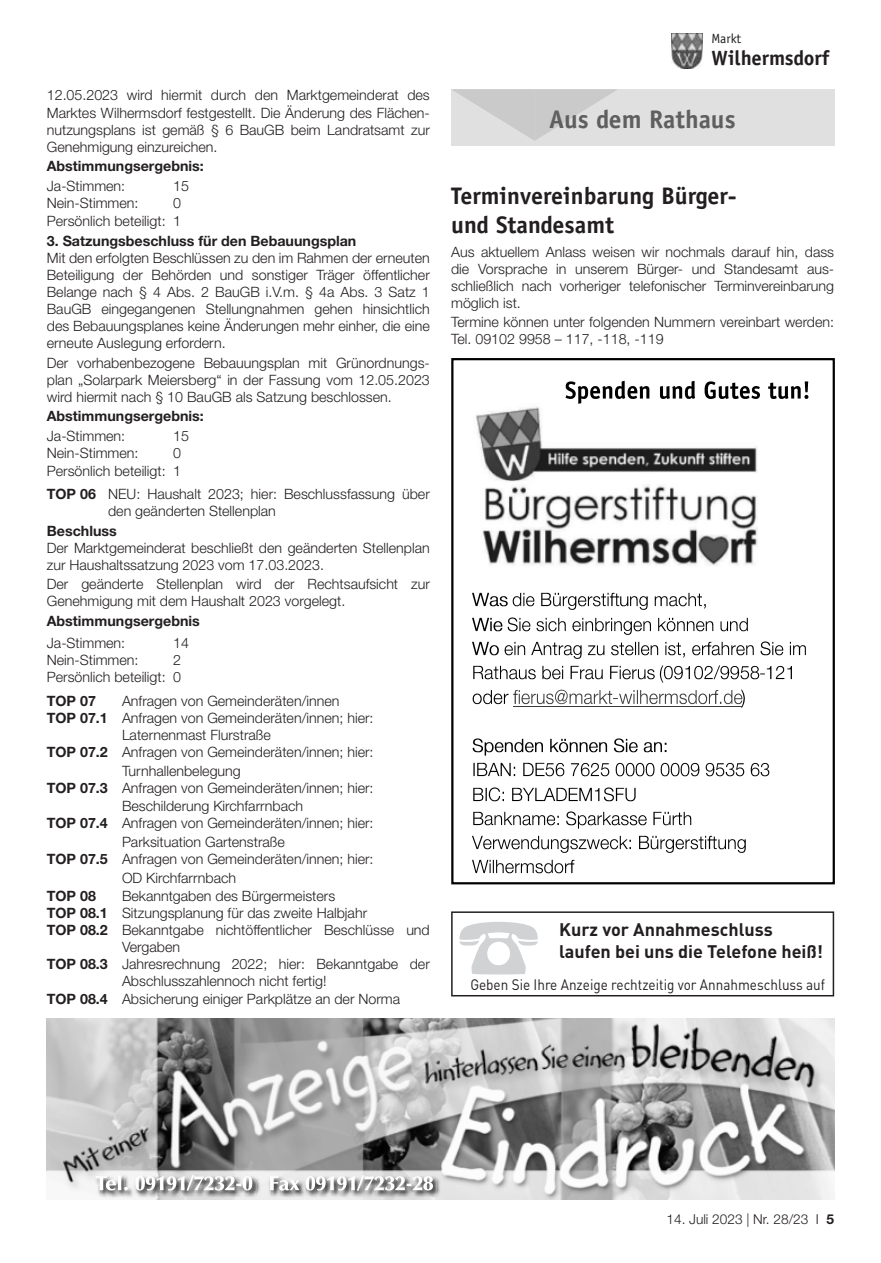
<style>
.page{position:relative;width:881px;height:1263px;background:#fff}
.page>*{position:absolute;margin:0;border:0;box-sizing:border-box;transform-origin:0 0}
.t1{font:700 25.5px "Officina Sans LT";color:#5f5f5f}
.t2{font:700 24px/28.8px "Officina Sans LT";color:#231f20}
.t3{font:700 20.7px "Officina Sans LT";color:#231f20}
.t4{font:700 18px "DIN";color:#231f20}
.t5{font:15px "DIN";color:#231f20;scale:.9 1}
.t6{font:300 14.25px/17.1px "Helvetica Neue LT";color:#231f20}
.t7{font:700 14.25px "Helvetica Neue LT";color:#231f20}
.t8{font:300 13.65px "Helvetica Neue LT";color:#231f20}
.t9{font:13.35px "Officina Sans LT";color:#231f20}
.s1{font-weight:700}
.s2{font-family:"Basic Commercial LT"}
</style>
<div class="page">
<img style="left:671px;top:34px;width:31px;height:34px">
<div style="left:451px;top:89px;width:382px;height:57px;background:#e0e0e0"></div>
<svg style="left:452px;top:89px;width:165px;height:52px"></svg>
<img style="left:473px;top:592px;width:35px;height:15px">
<img style="left:512px;top:592px;width:107px;height:18px">
<img style="left:619px;top:596px;width:10px;height:11px">
<img style="left:630px;top:592px;width:76px;height:18px">
<img style="left:473px;top:617px;width:30px;height:15px">
<img style="left:507px;top:617px;width:241px;height:17px">
<img style="left:473px;top:641px;width:26px;height:15px">
<img style="left:504px;top:641px;width:302px;height:17px">
<img style="left:473px;top:665px;width:182px;height:15px">
<img style="left:659px;top:665px;width:100px;height:18px">
<img style="left:759px;top:673px;width:6px;height:4px">
<img style="left:766px;top:665px;width:26px;height:15px">
<img style="left:473px;top:690px;width:36px;height:15px">
<img style="left:513px;top:689px;width:99px;height:16px">
<img style="left:619px;top:690px;width:122px;height:15px">
<img style="left:741px;top:689px;width:4px;height:18px">
<hr style="left:513px;top:706px;width:228px;height:1px;background:#3b3b3b">
<img style="left:473px;top:738px;width:194px;height:17px">
<img style="left:473px;top:762px;width:297px;height:15px">
<img style="left:473px;top:787px;width:163px;height:15px">
<img style="left:473px;top:811px;width:219px;height:17px">
<img style="left:473px;top:835px;width:273px;height:18px">
<img style="left:473px;top:859px;width:102px;height:15px">
<img style="left:476px;top:407px;width:281px;height:159px">
<img style="left:565px;top:380px;width:244px;height:24px">
<div style="left:451px;top:358px;width:382px;height:526px;border:2px solid #000"></div>
<img style="left:47px;top:1018px;width:786px;height:181px">
<svg style="left:94px;top:1173px;width:346px;height:26px"></svg>
<div style="left:451px;top:911px;width:382px;height:85px;border:2px solid #231f20"></div>
<p class="t6" style="left:47px;top:87px;width:384px;text-align:justify">12.05.2023 wird hiermit durch den Marktgemeinderat des Marktes Wilhermsdorf festgestellt. Die Änderung des Flächen&shy;nutzungsplans ist gemäß § 6 BauGB beim Landratsamt zur Genehmigung einzureichen.</p>
<p class="t7" style="left:47px;top:157px;width:158px">Abstimmungsergebnis:</p>
<p class="t6" style="left:47px;top:177px;width:80px">Ja-Stimmen:</p>
<p class="t6" style="left:173px;top:177px;width:17px">15</p>
<p class="t6" style="left:47px;top:194px;width:93px">Nein-Stimmen:</p>
<p class="t6" style="left:47px;top:194px;width:136px;text-align:right">0<br>Persönlich beteiligt: 1</p>
<p class="t7" style="left:47px;top:232px;width:311px">3. Satzungsbeschluss für den Bebauungsplan</p>
<p class="t6" style="left:47px;top:249px;width:384px;text-align:justify">Mit den erfolgten Beschlüssen zu den im Rahmen der erneuten Beteiligung der Behörden und sonstiger Träger öffentlicher Belange nach § 4 Abs. 2 BauGB i.V.m. § 4a Abs. 3 Satz 1<br>BauGB eingegangenen Stellungnahmen gehen hinsichtlich des Bebauungsplanes keine Änderungen mehr einher, die eine erneute Auslegung erfordern.</p>
<p class="t6" style="left:47px;top:354px;width:384px;text-align:justify">Der vorhabenbezogene Bebauungsplan mit Grünordnungs&shy;plan „Solarpark Meiersberg“ in der Fassung vom 12.05.2023 wird hiermit nach § 10 BauGB als Satzung beschlossen.</p>
<p class="t7" style="left:47px;top:407px;width:158px">Abstimmungsergebnis:</p>
<p class="t6" style="left:47px;top:427px;width:80px">Ja-Stimmen:</p>
<p class="t6" style="left:173px;top:427px;width:17px">15</p>
<p class="t6" style="left:47px;top:444px;width:93px">Nein-Stimmen:</p>
<p class="t6" style="left:47px;top:444px;width:136px;text-align:right">0<br>Persönlich beteiligt: 1</p>
<p class="t6" style="left:108px;top:485px;width:323px;text-indent:-61px"><span class="s1">TOP 06</span> NEU: Haushalt 2023; hier: Beschlussfassung über den geänderten Stellenplan</p>
<p class="t7" style="left:47px;top:522px;width:71px">Beschluss</p>
<p class="t6" style="left:47px;top:539px;width:384px">Der Marktgemeinderat beschließt den geänderten Stellenplan zur Haushaltssatzung 2023 vom 17.03.2023.</p>
<p class="t6" style="left:47px;top:575px;width:384px">Der geänderte Stellenplan wird der Rechtsaufsicht zur<br>Genehmigung mit dem Haushalt 2023 vorgelegt.</p>
<p class="t7" style="left:47px;top:612px;width:154px">Abstimmungsergebnis</p>
<p class="t6" style="left:47px;top:634px;width:80px">Ja-Stimmen:</p>
<p class="t6" style="left:173px;top:634px;width:17px">14</p>
<p class="t6" style="left:47px;top:651px;width:93px">Nein-Stimmen:</p>
<p class="t6" style="left:47px;top:651px;width:136px;text-align:right">2<br>Persönlich beteiligt: 0</p>
<p class="t7" style="left:47px;top:692px;width:51px">TOP 07</p>
<p class="t6" style="left:122px;top:692px;width:219px">Anfragen von Gemeinderäten/innen</p>
<p class="t6" style="left:47px;top:709px;width:328px"><span class="s1">TOP 07.1</span> Anfragen von Gemeinderäten/innen; hier:</p>
<p class="t6" style="left:122px;top:726px;width:150px">Laternenmast Flurstraße</p>
<p class="t6" style="left:47px;top:743px;width:328px"><span class="s1">TOP 07.2</span> Anfragen von Gemeinderäten/innen; hier:</p>
<p class="t6" style="left:122px;top:762px;width:120px">Turnhallenbelegung</p>
<p class="t6" style="left:47px;top:779px;width:328px"><span class="s1">TOP 07.3</span> Anfragen von Gemeinderäten/innen; hier:</p>
<p class="t6" style="left:122px;top:797px;width:183px">Beschilderung Kirchfarrnbach</p>
<p class="t6" style="left:47px;top:814px;width:328px"><span class="s1">TOP 07.4</span> Anfragen von Gemeinderäten/innen; hier:</p>
<p class="t6" style="left:47px;top:833px;width:328px;text-indent:75px">Parksituation Gartenstraße<br><span class="s1">TOP 07.5</span> Anfragen von Gemeinderäten/innen; hier:</p>
<p class="t6" style="left:122px;top:869px;width:116px">OD Kirchfarrnbach</p>
<p class="t7" style="left:47px;top:887px;width:51px">TOP 08</p>
<p class="t6" style="left:122px;top:887px;width:215px">Bekanntgaben des Bürgermeisters</p>
<p class="t6" style="left:47px;top:904px;width:322px"><span class="s1">TOP 08.1</span> Sitzungsplanung für das zweite Halbjahr</p>
<p class="t6" style="left:47px;top:921px;width:384px"><span class="s1">TOP 08.2</span> Bekanntgabe nichtöffentlicher Beschlüsse und</p>
<p class="t6" style="left:122px;top:938px;width:60px">Vergaben</p>
<p class="t6" style="left:47px;top:955px;width:384px"><span class="s1">TOP 08.3</span> Jahresrechnung 2022; hier: Bekanntgabe der</p>
<p class="t6" style="left:122px;top:972px;width:206px">Abschlusszahlennoch nicht fertig!</p>
<p class="t6" style="left:47px;top:990px;width:355px"><span class="s1">TOP 08.4</span> Absicherung einiger Parkplätze an der Norma</p>
<p class="t9" style="left:711px;top:31px;width:31px">Markt</p>
<h3 class="t3" style="left:711px;top:45px;width:119px">Wilhermsdorf</h3>
<h1 class="t1" style="left:549px;top:103px;width:188px">Aus dem Rathaus</h1>
<h2 class="t2" style="left:451px;top:182px;width:287px">Terminvereinbarung Bürger&shy;und Standesamt</h2>
<p class="t6" style="left:451px;top:243px;width:384px;text-align:justify">Aus aktuellem Anlass weisen wir nochmals darauf hin, dass die Vorsprache in unserem Bürger- und Standesamt aus&shy;schließlich nach vorheriger telefonischer Terminvereinbarung möglich ist.</p>
<p class="t6" style="left:451px;top:313px;width:384px">Termine können unter folgenden Nummern vereinbart werden:<br>Tel. 09102 9958 – 117, -118, -119</p>
<p class="t4" style="left:559px;top:918px;width:215px">Kurz vor Annahmeschluss</p>
<p class="t4" style="left:559px;top:940px;width:265px">laufen bei uns die Telefone heiß!</p>
<p class="t5" style="left:470px;top:975px;width:395px">Geben Sie Ihre Anzeige rechtzeitig vor Annahmeschluss auf</p>
<p class="t8" style="left:666px;top:1210px;width:169px">14. Juli 2023 <span class="s2">|</span> Nr. 28/23 I <span class="s1">5</span></p>
</div>
